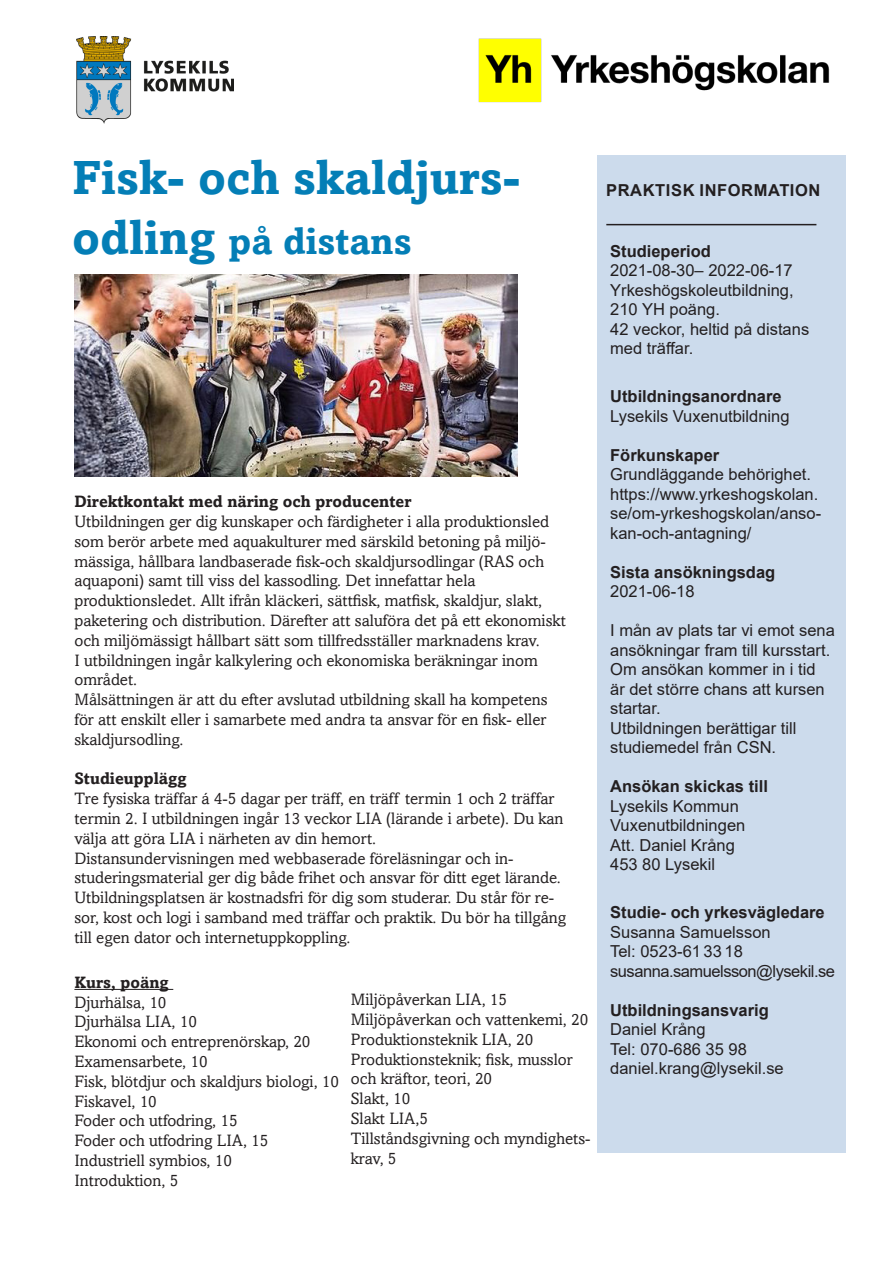
<style>
.page{position:relative;width:893px;height:1263px;background:#fff}
.page>*{position:absolute;margin:0;border:0;box-sizing:border-box;transform-origin:0 0}
.t1{font:700 48px "Amasis";color:#047eb6}
.t2{font:700 37.5px "Amasis";color:#047eb6}
.Brödtext_-_utan_indr{font:16.5px/19.8px "Amasis";color:#231f20}
.Informationsruta{font:16.5px/19.5px "Arial";color:#231f20}
.Informationsruta-2{font:700 16.5px "Arial";color:#231f20}
.Brödtext_-_utan_indr-2{font:16.5px/19.5px "Arial";color:#231f20}
.Brödtext_-_utan_indr-3{font:700 16.5px "Amasis";color:#231f20}
.Informationsruta-3{font:16.5px/19.5px "Arial";letter-spacing:-.03em;color:#231f20}
.Informationsruta-4{font:700 16.5px "Arial";letter-spacing:.035em;color:#231f20}
.s1{font-size:48px}
</style>
<div class="page">
<div style="left:597px;top:155px;width:249px;height:997px;background:#ccdbec"></div>
<hr style="left:606px;top:224px;width:210px;height:1px;background:#231f20">
<img style="left:74px;top:274px;width:443px;height:202px">
<img style="left:478px;top:38px;width:352px;height:65px">
<hr style="left:74px;top:989px;width:99px;height:1px;background:#231f20">
<img style="left:77px;top:36px;width:157px;height:88px">
<p class="t1" style="left:72px;top:149px;width:450px">Fisk- och skaldjurs-</p>
<p class="t2" style="left:72px;top:218px;width:341px"><span class="s1">odling</span> på distans</p>
<p class="Brödtext_-_utan_indr-3" style="left:74px;top:492px;width:338px">Direktkontakt med näring och producenter</p>
<p class="Brödtext_-_utan_indr" style="left:74px;top:511px;width:476px">Utbildningen ger dig kunskaper och färdigheter i alla produktionsled som berör arbete med aquakulturer med särskild betoning på miljö&shy;mässiga, hållbara landbaserade fisk-och skaldjursodlingar (RAS och aquaponi) samt till viss del kassodling. Det innefattar hela</p>
<p class="Brödtext_-_utan_indr" style="left:74px;top:591px;width:469px">produktionsledet. Allt ifrån kläckeri, sättfisk, matfisk, skaldjur, slakt,</p>
<p class="Brödtext_-_utan_indr" style="left:74px;top:610px;width:493px">paketering och distribution. Därefter att saluföra det på ett ekonomiskt och miljömässigt hållbart sätt som tillfredsställer marknadens krav.</p>
<p class="Brödtext_-_utan_indr" style="left:74px;top:650px;width:465px">I utbildningen ingår kalkylering och ekonomiska beräkningar inom området.</p>
<p class="Brödtext_-_utan_indr" style="left:74px;top:690px;width:475px;text-align:justify">Målsättningen är att du efter avslutad utbildning skall ha kompetens för att enskilt eller i samarbete med andra ta ansvar för en fisk- eller skaldjursodling.</p>
<p class="Brödtext_-_utan_indr-3" style="left:74px;top:769px;width:114px">Studieupplägg</p>
<p class="Brödtext_-_utan_indr" style="left:74px;top:789px;width:491px">Tre fysiska träffar á 4-5 dagar per träff, en träff termin 1 och 2 träffar termin 2. I utbildningen ingår 13 veckor LIA (lärande i arbete). Du kan välja att göra LIA i närheten av din hemort.</p>
<p class="Brödtext_-_utan_indr" style="left:74px;top:848px;width:441px">Distansundervisningen med webbaserade föreläsningar och in-</p>
<p class="Brödtext_-_utan_indr" style="left:74px;top:868px;width:488px">studeringsmaterial ger dig både frihet och ansvar för ditt eget lärande.</p>
<p class="Brödtext_-_utan_indr" style="left:74px;top:888px;width:493px">Utbildningsplatsen är kostnadsfri för dig som studerar. Du står för re&shy;sor, kost och logi i samband med träffar och praktik. Du bör ha tillgång till egen dator och internetuppkoppling.</p>
<p class="Brödtext_-_utan_indr-3" style="left:74px;top:972px;width:96px">Kurs, poäng</p>
<p class="Brödtext_-_utan_indr" style="left:74px;top:992px;width:94px">Djurhälsa, 10</p>
<p class="Brödtext_-_utan_indr" style="left:74px;top:1012px;width:124px">Djurhälsa LIA, 10</p>
<p class="Brödtext_-_utan_indr" style="left:74px;top:1032px;width:238px">Ekonomi och entreprenörskap, 20</p>
<p class="Brödtext_-_utan_indr" style="left:74px;top:1051px;width:135px">Examensarbete, 10</p>
<p class="Brödtext_-_utan_indr" style="left:74px;top:1071px;width:266px">Fisk, blötdjur och skaldjurs biologi, 10</p>
<p class="Brödtext_-_utan_indr" style="left:74px;top:1091px;width:84px">Fiskavel, 10</p>
<p class="Brödtext_-_utan_indr" style="left:74px;top:1111px;width:165px">Foder och utfodring, 15</p>
<p class="Brödtext_-_utan_indr" style="left:74px;top:1131px;width:195px">Foder och utfodring LIA, 15</p>
<p class="Brödtext_-_utan_indr" style="left:74px;top:1150px;width:159px">Industriell symbios, 10</p>
<p class="Brödtext_-_utan_indr" style="left:74px;top:1170px;width:105px">Introduktion, 5</p>
<p class="Brödtext_-_utan_indr" style="left:351px;top:990px;width:158px">Miljöpåverkan LIA, 15</p>
<p class="Brödtext_-_utan_indr" style="left:351px;top:1009px;width:239px">Miljöpåverkan och vattenkemi, 20</p>
<p class="Brödtext_-_utan_indr" style="left:351px;top:1029px;width:184px">Produktionsteknik LIA, 20</p>
<p class="Brödtext_-_utan_indr" style="left:351px;top:1049px;width:223px">Produktionsteknik; fisk, musslor och kräftor, teori, 20</p>
<p class="Brödtext_-_utan_indr" style="left:351px;top:1089px;width:61px">Slakt, 10</p>
<p class="Brödtext_-_utan_indr" style="left:351px;top:1108px;width:79px">Slakt LIA,5</p>
<p class="Brödtext_-_utan_indr" style="left:351px;top:1128px;width:241px">Tillståndsgivning och myndighets&shy;krav, 5</p>
<p class="Informationsruta-4" style="left:606px;top:179px;width:216px">PRAKTISK INFORMATION</p>
<p class="Informationsruta-2" style="left:610px;top:239px;width:102px">Studieperiod</p>
<p class="Informationsruta" style="left:610px;top:260px;width:184px">2021-08-30– 2022-06-17</p>
<p class="Informationsruta" style="left:610px;top:280px;width:185px">Yrkeshögskoleutbildning,</p>
<p class="Informationsruta" style="left:610px;top:299px;width:111px">210 YH poäng.</p>
<p class="Informationsruta" style="left:610px;top:319px;width:201px">42 veckor, heltid på distans</p>
<p class="Informationsruta" style="left:610px;top:338px;width:85px">med träffar.</p>
<p class="Informationsruta-2" style="left:610px;top:385px;width:173px">Utbildningsanordnare</p>
<p class="Informationsruta" style="left:610px;top:406px;width:181px">Lysekils Vuxenutbildning</p>
<p class="Informationsruta-2" style="left:610px;top:443px;width:111px">Förkunskaper</p>
<p class="Informationsruta" style="left:610px;top:464px;width:202px">Grundläggande behörighet.</p>
<p class="Informationsruta" style="left:610px;top:484px;width:212px">https://www.yrkeshogskolan. se/om-yrkeshogskolan/anso&shy;kan-och-antagning/</p>
<p class="Informationsruta-2" style="left:610px;top:560px;width:167px">Sista ansökningsdag</p>
<p class="Informationsruta" style="left:610px;top:582px;width:86px">2021-06-18</p>
<p class="Brödtext_-_utan_indr-2" style="left:610px;top:621px;width:226px">I mån av plats tar vi emot sena ansökningar fram till kursstart.<br>Om ansökan kommer in i tid<br>är det större chans att kursen startar.</p>
<p class="Informationsruta" style="left:610px;top:718px;width:188px">Utbildningen berättigar till</p>
<p class="Informationsruta" style="left:610px;top:738px;width:167px">studiemedel från CSN.</p>
<p class="Informationsruta-2" style="left:610px;top:775px;width:159px">Ansökan skickas till</p>
<p class="Informationsruta" style="left:610px;top:796px;width:130px">Lysekils Kommun</p>
<p class="Informationsruta" style="left:610px;top:816px;width:137px">Vuxenutbildningen</p>
<p class="Informationsruta" style="left:610px;top:835px;width:126px">Att. Daniel Krång</p>
<p class="Informationsruta" style="left:610px;top:855px;width:106px">453 80 Lysekil</p>
<p class="Informationsruta-2" style="left:610px;top:901px;width:216px">Studie- och yrkesvägledare</p>
<p class="Informationsruta" style="left:610px;top:922px;width:162px">Susanna Samuelsson</p>
<p class="Informationsruta-3" style="left:610px;top:942px;width:226px">Tel: 0523-61 33 18 susanna.samuelsson@lysekil.se</p>
<p class="Informationsruta-2" style="left:610px;top:998px;width:160px">Utbildningsansvarig</p>
<p class="Informationsruta" style="left:610px;top:1020px;width:97px">Daniel Krång</p>
<p class="Informationsruta" style="left:610px;top:1039px;width:138px">Tel: 070-686 35 98</p>
<p class="Informationsruta" style="left:610px;top:1059px;width:175px">daniel.krang@lysekil.se</p>
</div>
